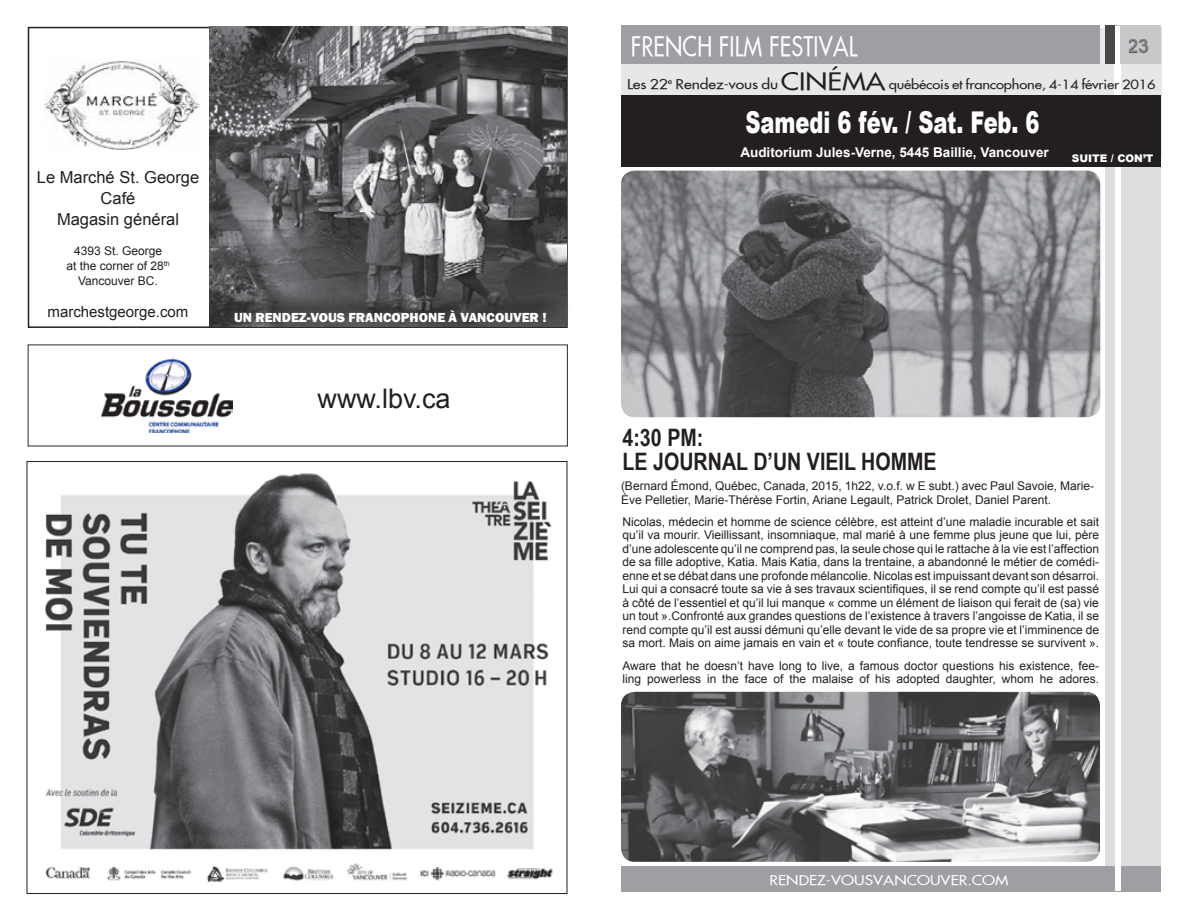
<style>
.page{position:relative;width:1188px;height:918px;background:#fff}
.page>*{position:absolute;margin:0;border:0;box-sizing:border-box;transform-origin:0 0}
.t1{font:900 30px "Arial";color:#fff;scale:.7 1}
.t2{font:27px "Fusi Wide Normal";letter-spacing:.01em;color:#fff;scale:.7 1}
.t3{font:27px "Arial";color:#231f20}
.t4{font:700 24px/24px "Arial Narrow";color:#231f20}
.t5{font:18px "Arial";color:#888a8d}
.t6{font:16.5px/21px "Arial";color:#231f20;text-align:center}
.t7{font:15px "Arial";color:#231f20}
.t8{font:700 13.5px "Arial";color:#fff}
.t9{font:800 13.5px "Franklin Gothic";color:#fff}
.t10{font:13.5px "Fusi Wide Normal";color:#fff}
.t11{font:12.75px "Fusi Wide Normal";letter-spacing:-.015em;color:#231f20}
.t12{font:12px/13.5px "Arial";color:#231f20}
.t13{font:900 10.5px "Arial";color:#fff}
.s1{font-size:13.5px}
.s2{font-size:24px}
</style>
<div class="page">
<img style="left:45px;top:473px;width:508px;height:410px">
<img style="left:44px;top:60px;width:155px;height:90px">
<img style="left:210px;top:27px;width:356px;height:300px">
<div style="left:231px;top:288px;width:340px;height:41px;background:#231f20;opacity:.75"></div>
<img style="left:102px;top:357px;width:130px;height:75px">
<div style="left:621px;top:28px;width:540px;height:129px;background:#e6e7e8"></div>
<div style="left:1105px;top:162px;width:56px;height:728px;background:#dcddde"></div>
<div style="left:621px;top:866px;width:540px;height:26px;background:#9d9fa2"></div>
<div style="left:1115px;top:29px;width:5px;height:862px;background:#fff"></div>
<div style="left:621px;top:26px;width:479px;height:38px;background:#9d9fa2"></div>
<div style="left:1105px;top:26px;width:56px;height:38px;background:#c7c8ca"></div>
<div style="left:1115px;top:26px;width:5px;height:129px;background:#fff"></div>
<div style="left:621px;top:95px;width:540px;height:72px;background:#231f20"></div>
<div style="left:1105px;top:26px;width:10px;height:38px;background:#48484a"></div>
<svg style="left:1129px;top:39px;width:20px;height:14px"></svg>
<img style="left:621px;top:171px;width:479px;height:246px">
<img style="left:621px;top:692px;width:479px;height:170px">
<h3 class="t6" style="left:37px;top:167px;width:164px">Le Marché St. George<br>Café<br>Magasin général</h3>
<p class="t12" style="left:66px;top:243px;width:105px;line-height:15px;text-align:center">4393 St. George<br>at the corner of 28<sup>th<br></sup>Vancouver BC.</p>
<p class="t7" style="left:48px;top:301px;width:142px">marchestgeorge.com</p>
<p class="t9" style="left:234px;top:309px;width:314px">UN RENDEZ-VOUS FRANCOPHONE À VANCOUVER !</p>
<h2 class="t3" style="left:318px;top:381px;width:135px">www.lbv.ca</h2>
<h2 class="t2" style="left:631px;top:29px;width:325px">FRENCH FILM FESTIVAL</h2>
<p class="t11" style="left:627px;top:77px;width:530px"><span class="s1">Les 22</span><sup>e</sup> <span class="s1">Rendez-vous du</span> <span class="s2">CINÉMA</span> québécois et francophone, 4-14 février 2016</p>
<h3 class="t5" style="left:1128px;top:34px;width:22px">23</h3>
<h1 class="t1" style="left:745px;top:101px;width:422px">Samedi 6 fév. / Sat. Feb. 6</h1>
<p class="t8" style="left:740px;top:143px;width:310px">Auditorium Jules-Verne, 5445 Baillie, Vancouver</p>
<p class="t13" style="left:1072px;top:151px;width:83px">SUITE / CON’T</p>
<h3 class="t4" style="left:622px;top:424px;width:316px">4:30 PM:<br>LE JOURNAL D’UN VIEIL HOMME</h3>
<p class="t12" style="left:621px;top:479px;width:475px">(Bernard Émond, Québec, Canada, 2015, 1h22, v.o.f. w E subt.) avec Paul Savoie, Marie-<br>Ève Pelletier, Marie-Thérèse Fortin, Ariane Legault, Patrick Drolet, Daniel Parent.</p>
<p class="t12" style="left:622px;top:515px;width:478px;text-align:justify">Nicolas, médecin et homme de science célèbre, est atteint d’une maladie incurable et sait qu’il va mourir. Vieillissant, insomniaque, mal marié à une femme plus jeune que lui, père d’une adolescente qu’il ne comprend pas, la seule chose qui le rattache à la vie est l’affection de sa fille adoptive, Katia. Mais Katia, dans la trentaine, a abandonné le métier de comédi&shy;enne et se débat dans une profonde mélancolie. Nicolas est impuissant devant son désarroi.<br>Lui qui a consacré toute sa vie à ses travaux scientifiques, il se rend compte qu’il est passé à côté de l’essentiel et qu’il lui manque « comme un élément de liaison qui ferait de (sa) vie un tout ».Confronté aux grandes questions de l’existence à travers l’angoisse de Katia, il se rend compte qu’il est aussi démuni qu’elle devant le vide de sa propre vie et l’imminence de sa mort. Mais on aime jamais en vain et « toute confiance, toute tendresse se survivent ».</p>
<p class="t12" style="left:622px;top:659px;width:478px">Aware that he doesn’t have long to live, a famous doctor questions his existence, fee&shy;ling powerless in the face of the malaise of his adopted daughter, whom he adores.</p>
<p class="t10" style="left:770px;top:871px;width:241px">RENDEZ-VOUSVANCOUVER.COM</p>
</div>
